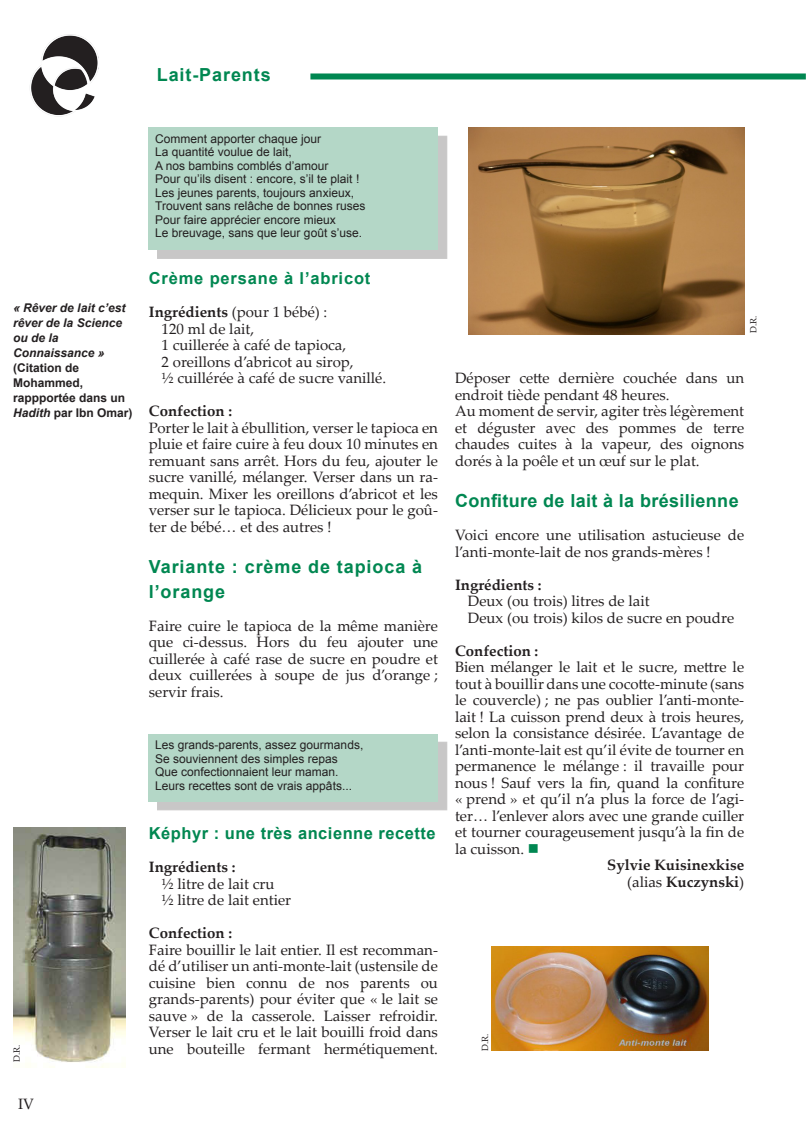
<style>
.page{position:relative;width:808px;height:1136px;background:#fff}
.page>*{position:absolute;margin:0;border:0;box-sizing:border-box;transform-origin:0 0}
.Intertitre01{font:700 18px/24.8px "Arial";letter-spacing:.05em;color:#008751}
.Intertitre01-2{font:700 18px "Arial";letter-spacing:.02em;color:#008751}
.Intertitre01-3{font:700 16.5px "Arial";letter-spacing:.03em;color:#008751}
.Intertitre01-4{font:700 16.5px "Arial";letter-spacing:.05em;color:#008751}
.t1{font:15px/16.5px "Palatino Linotype";color:#231f20;text-align:justify}
.t2{font:700 15px "Palatino Linotype";color:#231f20}
.Encadré{font:12px "Arial";color:#231f20}
.Insert_Marge{font:italic 700 12px/15px "Arial";color:#231f20}
.Crédit_photo{font:9px "Palatino Linotype";color:#231f20}
.s1{font-style:normal}
.s2{font-weight:700}
.s3{color:#008751}
.s4{font-weight:400}
</style>
<div class="page">
<div style="left:310px;top:73px;width:496px;height:6px;background:#008751"></div>
<img style="left:30px;top:34px;width:68px;height:83px">
<div style="left:157px;top:741px;width:290px;height:69px;background:#231f20;opacity:.25"></div>
<div style="left:149px;top:733px;width:289px;height:68px;background:#b4d7c7"></div>
<div style="left:157px;top:135px;width:290px;height:124px;background:#c8c7c7"></div>
<div style="left:149px;top:128px;width:289px;height:122px;background:#b4d7c7"></div>
<img style="left:469px;top:128px;width:275px;height:206px">
<img style="left:491px;top:946px;width:217px;height:104px">
<img style="left:13px;top:827px;width:113px;height:239px">
<p class="Intertitre01" style="left:157px;top:63px;width:115px">Lait-Parents</p>
<p class="Insert_Marge" style="left:13px;top:301px;width:121px">« Rêver de lait c’est rêver de la Science ou de la<br>Connaissance » <span class="s1">(Citation de<br>Mohammed, rappportée dans un<br></span>Hadith <span class="s1">par Ibn Omar)</span></p>
<p class="Encadré" style="left:155px;top:131px;width:168px">Comment apporter chaque jour</p>
<p class="Encadré" style="left:155px;top:144px;width:138px">La quantité voulue de lait,</p>
<p class="Encadré" style="left:155px;top:158px;width:175px">A nos bambins comblés d’amour</p>
<p class="Encadré" style="left:155px;top:171px;width:206px">Pour qu’ils disent : encore, s’il te plait !</p>
<p class="Encadré" style="left:155px;top:185px;width:200px">Les jeunes parents, toujours anxieux,</p>
<p class="Encadré" style="left:155px;top:198px;width:212px">Trouvent sans relâche de bonnes ruses</p>
<p class="Encadré" style="left:155px;top:212px;width:182px">Pour faire apprécier encore mieux</p>
<p class="Encadré" style="left:155px;top:225px;width:208px">Le breuvage, sans que leur goût s’use.</p>
<p class="Intertitre01-4" style="left:149px;top:267px;width:223px">Crème persane à l’abricot</p>
<p class="t1" style="left:149px;top:303px;width:180px"><span class="s2">Ingrédients</span> (pour 1 bébé) :</p>
<p class="t1" style="left:162px;top:319px;width:94px">120 ml de lait,</p>
<p class="t1" style="left:162px;top:336px;width:186px">1 cuillerée à café de tapioca,</p>
<p class="t1" style="left:162px;top:352px;width:194px">2 oreillons d’abricot au sirop,</p>
<p class="t1" style="left:162px;top:369px;width:226px">½ cuillérée à café de sucre vanillé.</p>
<p class="t2" style="left:149px;top:400px;width:85px">Confection :</p>
<p class="t1" style="left:149px;top:418px;width:291px">Porter le lait à ébullition, verser le tapioca en pluie et faire cuire à feu doux 10 minutes en remuant sans arrêt. Hors du feu, ajouter le sucre vanillé, mélanger. Verser dans un ra&shy;mequin. Mixer les oreillons d’abricot et les verser sur le tapioca. Délicieux pour le goû&shy;ter de bébé… et des autres !</p>
<p class="Intertitre01" style="left:149px;top:554px;width:275px">Variante : crème de tapioca à l’orange</p>
<p class="t1" style="left:149px;top:616px;width:291px">Faire cuire le tapioca de la même manière que ci-dessus. Hors du feu ajouter une cuillerée à café rase de sucre en poudre et deux cuillerées à soupe de jus d’orange ; servir frais.</p>
<p class="Crédit_photo" style="left:10px;top:1061px;width:19px;rotate:-90deg">D.R.</p>
<p class="t1" style="left:18px;top:1094px;width:17px">IV</p>
<p class="Encadré" style="left:155px;top:737px;width:210px">Les grands-parents, assez gourmands,</p>
<p class="Encadré" style="left:155px;top:750px;width:184px">Se souviennent des simples repas</p>
<p class="Encadré" style="left:155px;top:764px;width:185px">Que confectionnaient leur maman.</p>
<p class="Encadré" style="left:155px;top:777px;width:198px">Leurs recettes sont de vrais appâts...</p>
<p class="Intertitre01-3" style="left:149px;top:822px;width:288px">Képhyr : une très ancienne recette</p>
<p class="t2" style="left:149px;top:856px;width:88px">Ingrédients :</p>
<p class="t1" style="left:162px;top:874px;width:114px">½ litre de lait cru</p>
<p class="t1" style="left:162px;top:891px;width:131px">½ litre de lait entier</p>
<p class="t2" style="left:149px;top:922px;width:85px">Confection :</p>
<p class="t1" style="left:149px;top:940px;width:291px">Faire bouillir le lait entier. Il est recomman&shy;dé d’utiliser un anti-monte-lait (ustensile de cuisine bien connu de nos parents ou grands-parents) pour éviter que « le lait se sauve » de la casserole. Laisser refroidir.<br>Verser le lait cru et le lait bouilli froid dans une bouteille fermant hermétiquement.</p>
<p class="Crédit_photo" style="left:747px;top:333px;width:19px;rotate:-90deg">D.R.</p>
<p class="t1" style="left:455px;top:369px;width:291px">Déposer cette dernière couchée dans un endroit tiède pendant 48 heures.</p>
<p class="t1" style="left:455px;top:402px;width:291px">Au moment de servir, agiter très légèrement et déguster avec des pommes de terre chaudes cuites à la vapeur, des oignons dorés à la poêle et un œuf sur le plat.</p>
<p class="Intertitre01-2" style="left:455px;top:489px;width:285px">Confiture de lait à la brésilienne</p>
<p class="t1" style="left:455px;top:526px;width:291px">Voici encore une utilisation astucieuse de l’anti-monte-lait de nos grands-mères !</p>
<p class="t2" style="left:455px;top:574px;width:88px">Ingrédients :</p>
<p class="t1" style="left:468px;top:592px;width:183px">Deux (ou trois) litres de lait</p>
<p class="t1" style="left:468px;top:608px;width:268px">Deux (ou trois) kilos de sucre en poudre</p>
<p class="t2" style="left:455px;top:640px;width:85px">Confection :</p>
<p class="t1" style="left:455px;top:658px;width:291px">Bien mélanger le lait et le sucre, mettre le tout à bouillir dans une cocotte-minute (sans le couvercle) ; ne pas oublier l’anti-monte&shy;lait ! La cuisson prend deux à trois heures, selon la consistance désirée. L’avantage de l’anti-monte-lait est qu’il évite de tourner en permanence le mélange : il travaille pour nous ! Sauf vers la fin, quand la confiture « prend » et qu’il n’a plus la force de l’agi&shy;ter… l’enlever alors avec une grande cuiller et tourner courageusement jusqu’à la fin de la cuisson. <span class="s3">■</span></p>
<p class="t2" style="left:607px;top:854px;width:138px">Sylvie Kuisinexkise</p>
<p class="t2" style="left:627px;top:871px;width:119px"><span class="s4">(alias</span> Kuczynski<span class="s4">)</span></p>
<p class="Crédit_photo" style="left:479px;top:1050px;width:19px;rotate:-90deg">D.R.</p>
</div>
